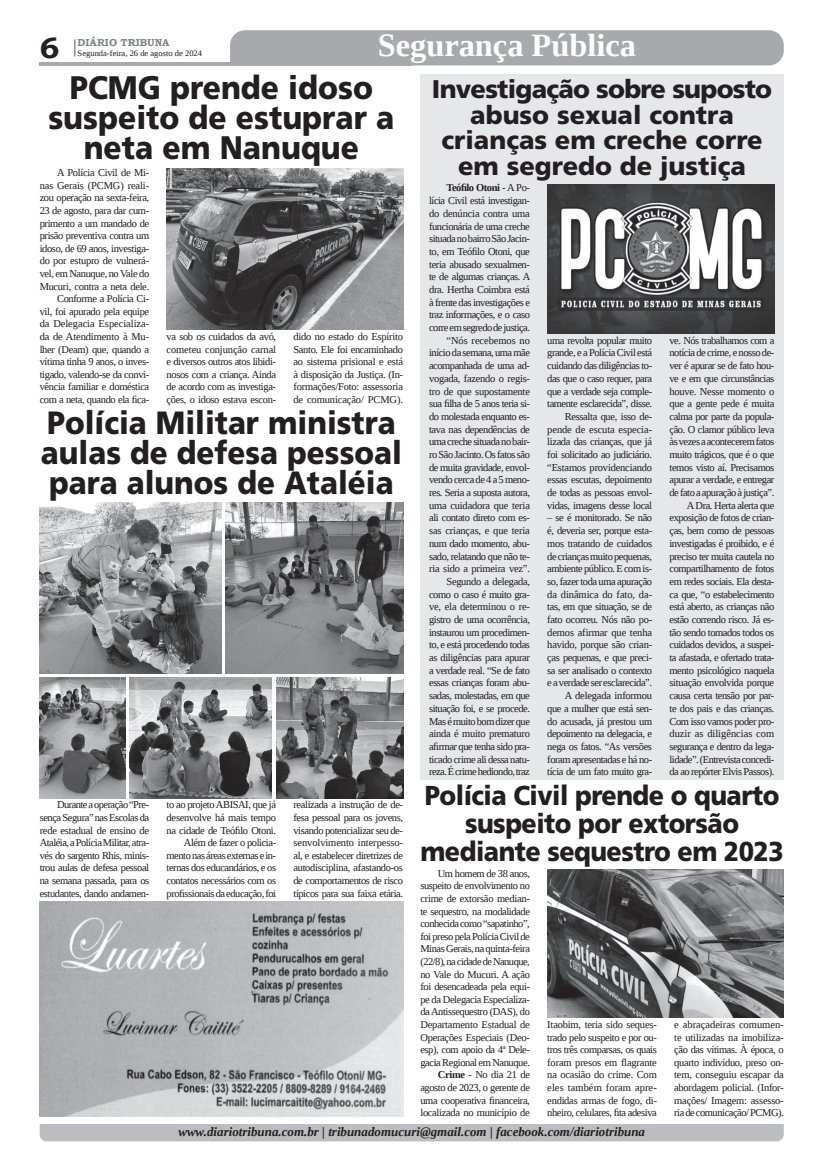
<style>
.page{position:relative;width:821px;height:1166px;background:#fff}
.page>*{position:absolute;margin:0;border:0;box-sizing:border-box;transform-origin:0 0}
.t1{font:900 32.64px/30.2px "Frutiger LT Std";color:#231f20;text-align:center;scale:.92 1}
.t2{font:700 32.38px "Liberation Serif";color:#fff}
.t3{font:900 32.2px/30.2px "Frutiger LT Std";color:#231f20;scale:.92 1}
.t4{font:700 29.31px "Bookman Old Style";color:#231f20}
.t5{font:900 27.39px/28px "Frutiger LT Std";letter-spacing:-.02em;color:#231f20;text-align:center;scale:.92 1}
.t6{font:900 25.55px/25.6px "Frutiger LT Std";color:#231f20;text-align:center}
.t7{font:italic 700 12.95px "Liberation Serif";color:#231f20}
.t8{font:10.59px/12.7px "Liberation Serif";letter-spacing:-.045em;color:#231f20;text-align:right}
.t9{font:10.5px/12.6px "Liberation Serif";letter-spacing:-.035em;color:#231f20;text-align:justify}
.t10{font:700 10.06px "Bookman Old Style";color:#808285}
.t11{font:8.4px "Liberation Serif";color:#231f20}
.s1{font-weight:700}
</style>
<div class="page">
<svg style="left:74px;top:39px;width:2px;height:17px"></svg>
<hr style="left:40px;top:62px;width:372px;height:3px;background:#a8a9ad">
<div style="left:230px;top:30px;width:554px;height:35px;background:#a8a9ad"></div>
<div style="left:40px;top:1124px;width:744px;height:17px;background:#bcbdc0"></div>
<div style="left:420px;top:74px;width:364px;height:705px;background:#e6e7e9"></div>
<img style="left:167px;top:169px;width:236px;height:161px">
<img style="left:547px;top:869px;width:237px;height:148px">
<img style="left:547px;top:184px;width:227px;height:149px">
<img style="left:40px;top:503px;width:181px;height:170px">
<img style="left:225px;top:503px;width:178px;height:171px">
<img style="left:40px;top:678px;width:85px;height:120px">
<img style="left:130px;top:678px;width:142px;height:120px">
<img style="left:276px;top:677px;width:127px;height:121px">
<img style="left:40px;top:902px;width:363px;height:214px">
<h2 class="t2" style="left:378px;top:24px;width:260px">Segurança Pública</h2>
<h1 class="t1" style="left:48px;top:72px;width:378px">PCMG prende idoso suspeito de estuprar a neta em Nanuque</h1>
<p class="t10" style="left:78px;top:35px;width:93px">DIÁRIO TRIBUNA</p>
<h3 class="t4" style="left:40px;top:27px;width:21px">6</h3>
<p class="t11" style="left:78px;top:48px;width:126px">Segunda-feira, 26 de agosto de 2024</p>
<h3 class="t6" style="left:432px;top:76px;width:342px">Investigação sobre suposto abuso sexual contra crianças em creche corre em segredo de justiça</h3>
<p class="t8" style="left:429px;top:181px;width:103px"><span class="s1">Teófilo Otoni</span> - A Po&shy;lícia Civil está investigan&shy;do denúncia contra uma funcionária de uma creche situada no bairro São Jacin&shy;to, em Teófilo Otoni, que teria abusado sexualmen&shy;te de algumas crianças. A dra. Hertha Coimbra está à frente das investigações e traz informações, e o caso corre em segredo de justiça. “Nós recebemos no início da semana, uma mãe acompanhada de uma ad&shy;vogada, fazendo o regis&shy;tro de que supostamente sua filha de 5 anos teria si&shy;do molestada enquanto es&shy;tava nas dependências de uma creche situada no bair&shy;ro São Jacinto. Os fatos são de muita gravidade, envol&shy;vendo cerca de 4 a 5 meno&shy;res. Seria a suposta autora, uma cuidadora que teria ali contato direto com es&shy;sas crianças, e que teria num dado momento, abu&shy;sado, relatando que não te&shy;ria sido a primeira vez”.<br>Segundo a delegada, como o caso é muito gra&shy;ve, ela determinou o re&shy;gistro de uma ocorrência, instaurou um procedimen&shy;to, e está procedendo todas as diligências para apurar a verdade real. “Se de fato essas crianças foram abu&shy;sadas, molestadas, em que situação foi, e se procede.<br>Mas é muito bom dizer que ainda é muito prematuro afirmar que tenha sido pra&shy;ticado crime ali dessa natu&shy;reza. É crime hediondo, traz</p>
<p class="t9" style="left:40px;top:166px;width:111px;text-align:right">A Polícia Civil de Mi-<br>nas Gerais (PCMG) reali&shy;zou operação na sexta-feira,<br>23 de agosto, para dar cum&shy;primento a um mandado de prisão preventiva contra um idoso, de 69 anos, investiga&shy;do por estupro de vulnerá&shy;vel, em Nanuque, no Vale do<br>Mucuri, contra a neta dele.<br>Conforme a Polícia Ci-<br>vil, foi apurado pela equipe da Delegacia Especializa&shy;da de Atendimento à Mu&shy;lher (Deam) que, quando a vítima tinha 9 anos, o inves&shy;tigado, valendo-se da convi&shy;vência familiar e doméstica com a neta, quando ela fica-</p>
<p class="t9" style="left:167px;top:330px;width:111px">va sob os cuidados da avó, cometeu conjunção carnal e diversos outros atos libidi&shy;nosos com a criança. Ainda de acordo com as investiga&shy;ções, o idoso estava escon-</p>
<p class="t9" style="left:293px;top:330px;width:111px">dido no estado do Espírito Santo. Ele foi encaminhado ao sistema prisional e está à disposição da Justiça. (In&shy;formações/Foto: assessoria de comunicação/ PCMG).</p>
<p class="t8" style="left:670px;top:334px;width:106px">ve. Nós trabalhamos com a notícia de crime, e nosso de&shy;ver é apurar se de fato hou&shy;ve e em que circunstâncias houve. Nesse momento o que a gente pede é muita calma por parte da popula&shy;ção. O clamor público leva às vezes a acontecerem fatos muito trágicos, que é o que temos visto aí. Precisamos apurar a verdade, e entregar de fato a apuração à justiça”.<br>A Dra. Herta alerta que exposição de fotos de crian&shy;ças, bem como de pessoas investigadas é proibido, e é preciso ter muita cautela no compartilhamento de fotos em redes sociais. Ela desta&shy;ca que, “o estabelecimento está aberto, as crianças não estão correndo risco. Já es&shy;tão sendo tomados todos os cuidados devidos, a suspei&shy;ta afastada, e ofertado trata&shy;mento psicológico naquela situação envolvida porque causa certa tensão por par&shy;te dos pais e das crianças.<br>Com isso vamos poder pro&shy;duzir as diligências com segurança e dentro da lega&shy;lidade”. (Entrevista concedi&shy;da ao repórter Elvis Passos).</p>
<p class="t8" style="left:547px;top:334px;width:106px">uma revolta popular muito grande, e a Polícia Civil está cuidando das diligências to&shy;das que o caso requer, para que a verdade seja comple&shy;tamente esclarecida”, disse.<br>Ressalta que, isso de&shy;pende de escuta especia&shy;lizada das crianças, que já foi solicitado ao judiciário. “Estamos providenciando essas escutas, depoimento de todas as pessoas envol&shy;vidas, imagens desse local</p>
<p class="t8" style="left:547px;top:511px;width:106px">– se é monitorado. Se não é, deveria ser, porque esta&shy;mos tratando de cuidados de crianças muito pequenas, ambiente público. E com is&shy;so, fazer toda uma apuração da dinâmica do fato, da&shy;tas, em que situação, se de fato ocorreu. Nós não po&shy;demos afirmar que tenha havido, porque são crian&shy;ças pequenas, e que preci&shy;sa ser analisado o contexto e a verdade ser esclarecida”.<br>A delegada informou<br>que a mulher que está sen&shy;do acusada, já prestou um depoimento na delegacia, e nega os fatos. “As versões foram apresentadas e há no&shy;tícia de um fato muito gra-</p>
<h3 class="t3" style="left:41px;top:407px;width:394px">Polícia Militar ministra aulas de defesa pessoal para alunos de Ataléia</h3>
<p class="t9" style="left:40px;top:798px;width:111px;text-indent:17px">Durante a operação “Pre&shy;sença Segura” nas Escolas da rede estadual de ensino de Ataléia, a Polícia Militar, atra&shy;vés do sargento Rhis, minis&shy;trou aulas de defesa pessoal na semana passada, para os estudantes, dando andamen-</p>
<p class="t9" style="left:167px;top:798px;width:111px;text-align:right">to ao projeto ABISAI, que já desenvolve há mais tempo na cidade de Teófilo Otoni.<br>Além de fazer o policia&shy;mento nas áreas externas e in&shy;ternas dos educandários, e os contatos necessários com os profissionais da educação, foi</p>
<p class="t9" style="left:293px;top:798px;width:111px">realizada a instrução de de&shy;fesa pessoal para os jovens, visando potencializar seu de&shy;senvolvimento interpesso&shy;al, e estabelecer diretrizes de autodisciplina, afastando-os de comportamentos de risco típicos para sua faixa etária.</p>
<h3 class="t5" style="left:420px;top:781px;width:396px">Polícia Civil prende o quarto suspeito por extorsão mediante sequestro em 2023</h3>
<p class="t9" style="left:420px;top:867px;width:111px;text-align:right">Um homem de 38 anos, suspeito de envolvimento no crime de extorsão median&shy;te sequestro, na modalidade conhecida como “sapatinho”, foi preso pela Polícia Civil de<br>Minas Gerais, na quinta-feira (22/8), na cidade de Nanuque, no Vale do Mucuri. A ação foi desencadeada pela equi&shy;pe da Delegacia Especializa&shy;da Antissequestro (DAS), do<br>Departamento Estadual de<br>Operações Especiais (Deo&shy;esp), com apoio da 4ª Dele&shy;gacia Regional em Nanuque.<br><span class="s1">Crime</span> - No dia 21 de agosto de 2023, o gerente de uma cooperativa financeira, localizada no município de</p>
<p class="t9" style="left:547px;top:1018px;width:111px">Itaobim, teria sido seques&shy;trado pelo suspeito e por ou&shy;tros três comparsas, os quais foram presos em flagrante na ocasião do crime. Com eles também foram apre&shy;endidas armas de fogo, di&shy;nheiro, celulares, fita adesiva</p>
<p class="t9" style="left:674px;top:1018px;width:111px">e abraçadeiras comumen&shy;te utilizadas na imobiliza&shy;ção das vítimas. À época, o quarto indivíduo, preso on&shy;tem, conseguiu escapar da abordagem policial. (Infor&shy;mações/ Imagem: assesso&shy;ria de comunicação/ PCMG).</p>
<p class="t7" style="left:178px;top:1123px;width:468px">www.diariotribuna.com.br | tribunadomucuri@gmail.com | facebook.com/diariotribuna</p>
</div>
